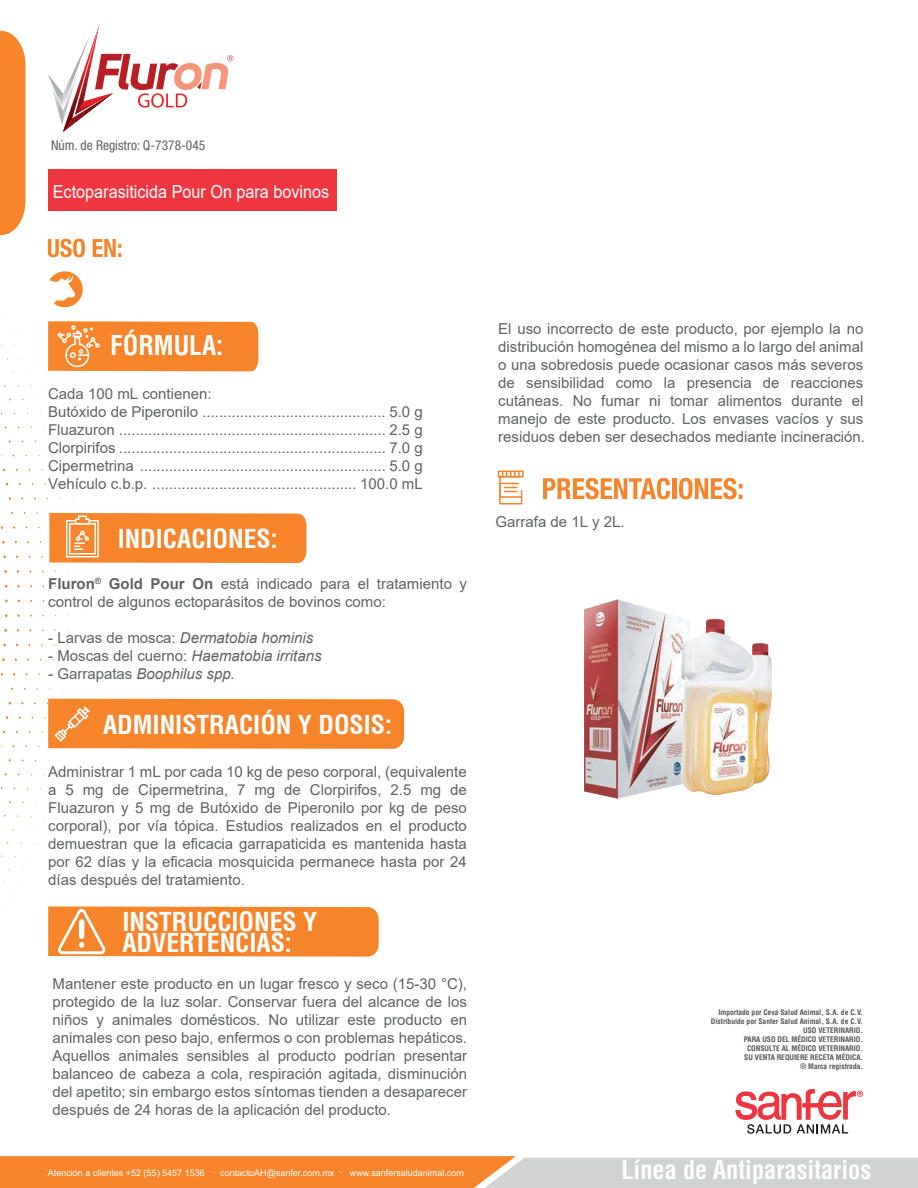
<style>
.page{position:relative;width:918px;height:1188px;background:#fff}
.page>*{position:absolute;margin:0;border:0;box-sizing:border-box;transform-origin:0 0}
.t1{font:700 condensed 26.7px "Helvetica";color:#fff;scale:.96 1}
.t2{font:700 condensed 25.5px/21px "Helvetica";color:#fff}
.t3{font:700 condensed 25.5px "Helvetica";color:#fff;scale:.96 1}
.t4{font:18px "Arial";color:#fff;scale:.9 1}
.t5{font:15px/18px "Arial";color:#606262;text-align:justify}
.t6{font:italic 15px "Arial";color:#606262}
.t7{font:condensed 13.5px "Helvetica Neue LT Std";color:#606262}
.t8{font:9px "Arial";color:#fff}
.t9{font:700 condensed 7.5px/9px "Helvetica LT Std";color:#565559;text-align:right}
.s1{font-weight:700}
.s2{font-style:normal}
</style>
<div class="page">
<div style="left:48px;top:169px;width:288px;height:42px;background:#ee3640"></div>
<svg style="left:0;top:31px;width:25px;height:204px;background:#f58b37"></svg>
<svg style="left:48px;top:321px;width:210px;height:50px;background:#f58a34"></svg>
<svg style="left:543px;top:478px;width:127px;height:21px"></svg>
<hr style="left:672px;top:478px;width:4px;height:21px;background:#f5842a">
<svg style="left:679px;top:478px;width:63px;height:21px"></svg>
<svg style="left:498px;top:471px;width:26px;height:34px"></svg>
<svg style="left:48px;top:239px;width:37px;height:18px"></svg>
<svg style="left:93px;top:239px;width:28px;height:18px"></svg>
<svg style="left:735px;top:1089px;width:128px;height:45px"></svg>
<div style="left:516px;top:1158px;width:402px;height:30px;background:#d1d2d2"></div>
<svg style="left:0;top:1156px;width:516px;height:32px;background:#f48832"></svg>
<svg style="left:49px;top:271px;width:34px;height:36px"></svg>
<svg style="left:49px;top:512px;width:258px;height:51px;background:#f58c39"></svg>
<svg style="left:1px;top:699px;width:403px;height:50px;background:#f69447"></svg>
<svg style="left:48px;top:906px;width:331px;height:51px;background:#f58b36"></svg>
<div style="left:79px;top:919px;width:5px;height:20px;background:#fff;border-radius:3px"></div>
<img style="left:584px;top:599px;width:188px;height:199px">
<svg style="left:113px;top:54px;width:120px;height:54px"></svg>
<svg style="left:48px;top:24px;width:65px;height:108px"></svg>
<p class="t7" style="left:51px;top:137px;width:156px">Núm. de Registro: Q-7378-045</p>
<p class="t4" style="left:53px;top:180px;width:309px">Ectoparasiticida Pour On para bovinos</p>
<h1 class="t1" style="left:110px;top:329px;width:120px">FÓRMULA:</h1>
<p class="t5" style="left:48px;top:385px;width:376px;text-align:left">Cada 100 mL contienen:<br>Butóxido de Piperonilo ............................................ 5.0 g Fluazuron ................................................................ 2.5 g Clorpirifos ................................................................ 7.0 g Cipermetrina ........................................................... 5.0 g Vehículo c.b.p. ................................................. 100.0 mL</p>
<h2 class="t2" style="left:118px;top:528px;width:162px">INDICACIONES:</h2>
<p class="t5" style="left:48px;top:574px;width:420px"><span class="s1">Fluron</span><sup>®</sup> <span class="s1">Gold Pour On</span> está indicado para el tratamiento y control de algunos ectoparásitos de bovinos como:</p>
<p class="t6" style="left:48px;top:628px;width:267px"><span class="s2">- Larvas de mosca:</span> Dermatobia hominis</p>
<p class="t6" style="left:48px;top:646px;width:275px"><span class="s2">- Moscas del cuerno:</span> Haematobia irritans</p>
<p class="t6" style="left:48px;top:664px;width:188px"><span class="s2">- Garrapatas</span> Boophilus spp.</p>
<h2 class="t2" style="left:103px;top:714px;width:291px">ADMINISTRACIÓN Y DOSIS:</h2>
<p class="t5" style="left:48px;top:763px;width:420px">Administrar 1 mL por cada 10 kg de peso corporal, (equivalente a 5 mg de Cipermetrina, 7 mg de Clorpirifos, 2.5 mg de Fluazuron y 5 mg de Butóxido de Piperonilo por kg de peso corporal), por vía tópica. Estudios realizados en el producto demuestran que la eficacia garrapaticida es mantenida hasta por 62 días y la eficacia mosquicida permanece hasta por 24 días después del tratamiento.</p>
<h2 class="t2" style="left:122px;top:911px;width:196px">INSTRUCCIONES Y<br>ADVERTENCIAS:</h2>
<p class="t5" style="left:53px;top:975px;width:416px">Mantener este producto en un lugar fresco y seco (15-30 °C), protegido de la luz solar. Conservar fuera del alcance de los niños y animales domésticos. No utilizar este producto en animales con peso bajo, enfermos o con problemas hepáticos.<br>Aquellos animales sensibles al producto podrían presentar balanceo de cabeza a cola, respiración agitada, disminución del apetito; sin embargo estos síntomas tienden a desaparecer después de 24 horas de la aplicación del producto.</p>
<p class="t8" style="left:48px;top:1166px;width:418px">Atención a clientes +52 (55) 5457 1536 · contactoAH@sanfer.com.mx · www.sanfersaludanimal.com</p>
<p class="t5" style="left:498px;top:320px;width:368px">El uso incorrecto de este producto, por ejemplo la no distribución homogénea del mismo a lo largo del animal o una sobredosis puede ocasionar casos más severos de sensibilidad como la presencia de reacciones cutáneas. No fumar ni tomar alimentos durante el manejo de este producto. Los envases vacíos y sus residuos deben ser desechados mediante incineración.</p>
<p class="t5" style="left:496px;top:513px;width:131px">Garrafa de 1L y 2L.</p>
<p class="t9" style="left:711px;top:1007px;width:154px">Importado por Ceva Salud Animal, S.A. de C.V.<br>Distribuido por Sanfer Salud Animal, S.A. de C.V.<br>USO VETERINARIO.<br>PARA USO DEL MÉDICO VETERINARIO.<br>CONSULTE AL MÉDICO VETERINARIO.<br>SU VENTA REQUIERE RECETA MÉDICA.<br>® Marca registrada.</p>
<h2 class="t3" style="left:621px;top:1154px;width:262px">Línea de Antiparasitarios</h2>
</div>
